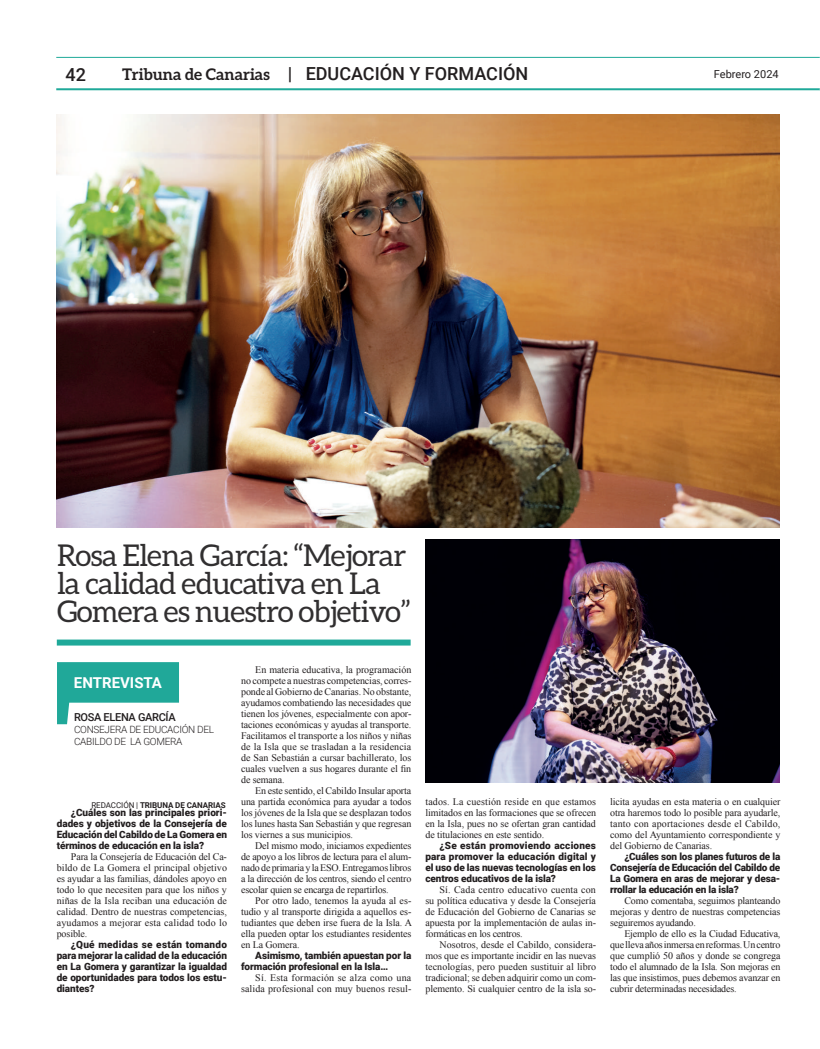
<style>
.page{position:relative;width:820px;height:1049px;background:#fff}
.page>*{position:absolute;margin:0;border:0;box-sizing:border-box;transform-origin:0 0}
.t1{font:30px/28px "Aleo";letter-spacing:-.025em;color:#312f30}
.t2{font:500 18px "Roboto";color:#231f20}
.t3{font:700 15px "Roboto";color:#fff}
.t4{font:500 11px "Roboto";letter-spacing:-.03em;color:#231f20}
.t5{font:11px "Roboto";color:#231f20}
.t6{font:10px/11px "Times New Roman";letter-spacing:-.01em;color:#231f20;text-align:justify}
.t7{font:900 10px/11px "Roboto";letter-spacing:-.01em;color:#231f20;text-align:justify}
.t8{font:10px/11px "Times New Roman";letter-spacing:.01em;color:#231f20;text-align:right}
.t9{font:300 10px/12px "Roboto";letter-spacing:-.03em;color:#231f20}
.t10{font:700 8px "Roboto";letter-spacing:-.01em;color:#231f20}
.s1{font-family:"Aleo";font-weight:700;font-size:16px}
.s2{font-weight:400}
</style>
<div class="page">
<hr style="left:56px;top:88px;width:763px;height:2px;background:#1fa999">
<hr style="left:56px;top:57px;width:763px;height:1px;background:#1fa999">
<div style="left:57px;top:639px;width:353px;height:6px;background:#1fa999"></div>
<svg style="left:57px;top:662px;width:122px;height:62px"></svg>
<img style="left:57px;top:115px;width:722px;height:412px">
<img style="left:425px;top:539px;width:353px;height:243px">
<h2 class="t2" style="left:65px;top:62px;width:22px">42</h2>
<h2 class="t2" style="left:122px;top:61px;width:407px"><span class="s1">Tribuna de Canarias</span> | EDUCACIÓN Y FORMACIÓN</h2>
<p class="t5" style="left:713px;top:66px;width:66px">Febrero 2024</p>
<h1 class="t1" style="left:57px;top:541px;width:355px">Rosa Elena García: “Mejorar la calidad educativa en La<br>Gomera es nuestro objetivo”</h1>
<h3 class="t3" style="left:74px;top:672px;width:90px">ENTREVISTA</h3>
<p class="t4" style="left:74px;top:709px;width:103px">ROSA ELENA GARCÍA</p>
<p class="t9" style="left:74px;top:723px;width:141px">CONSEJERA DE EDUCACIÓN DEL<br>CABILDO DE LA GOMERA</p>
<p class="t10" style="left:91px;top:799px;width:136px"><span class="s2">REDACCIÓN |</span> TRIBUNA DE CANARIAS</p>
<p class="t7" style="left:57px;top:806px;width:172px;text-indent:14px">¿Cuáles son las principales priori&shy;dades y objetivos de la Consejería de Educación del Cabildo de La Gomera en términos de educación en la isla?</p>
<p class="t6" style="left:57px;top:851px;width:172px;text-indent:14px">Para la Consejería de Educación del Ca&shy;bildo de La Gomera el principal objetivo es ayudar a las familias, dándoles apoyo en todo lo que necesiten para que los niños y niñas de la Isla reciban una educación de calidad. Dentro de nuestras competencias, ayudamos a mejorar esta calidad todo lo posible.</p>
<p class="t7" style="left:57px;top:938px;width:172px;text-indent:14px">¿Qué medidas se están tomando para mejorar la calidad de la educación en La Gomera y garantizar la igualdad de oportunidades para todos los estu&shy;diantes?</p>
<p class="t6" style="left:241px;top:664px;width:172px;text-indent:14px">En materia educativa, la programación no compete a nuestras competencias, corres&shy;ponde al Gobierno de Canarias. No obstante, ayudamos combatiendo las necesidades que tienen los jóvenes, especialmente con apor&shy;taciones económicas y ayudas al transporte.<br>Facilitamos el transporte a los niños y niñas de la Isla que se trasladan a la residencia de San Sebastián a cursar bachillerato, los cuales vuelven a sus hogares durante el fin de semana.</p>
<p class="t6" style="left:241px;top:785px;width:172px;text-indent:14px">En este sentido, el Cabildo Insular aporta una partida económica para ayudar a todos los jóvenes de la Isla que se desplazan todos los lunes hasta San Sebastián y que regresan los viernes a sus municipios.</p>
<p class="t6" style="left:241px;top:840px;width:172px;text-indent:14px">Del mismo modo, iniciamos expedientes de apoyo a los libros de lectura para el alum&shy;nado de primaria y la ESO. Entregamos libros a la dirección de los centros, siendo el centro escolar quien se encarga de repartirlos.</p>
<p class="t6" style="left:241px;top:895px;width:172px;text-indent:14px">Por otro lado, tenemos la ayuda al es&shy;tudio y al transporte dirigida a aquellos es&shy;tudiantes que deben irse fuera de la Isla. A ella pueden optar los estudiantes residentes en La Gomera.</p>
<p class="t7" style="left:241px;top:949px;width:172px;text-indent:14px">Asimismo, también apuestan por la formación profesional en la Isla…</p>
<p class="t8" style="left:241px;top:972px;width:172px">Sí. Esta formación se alza como una salida profesional con muy buenos resul-</p>
<p class="t6" style="left:425px;top:796px;width:172px">tados. La cuestión reside en que estamos limitados en las formaciones que se ofrecen en la Isla, pues no se ofertan gran cantidad de titulaciones en este sentido.</p>
<p class="t7" style="left:425px;top:839px;width:172px;text-indent:14px">¿Se están promoviendo acciones para promover la educación digital y el uso de las nuevas tecnologías en los centros educativos de la isla?</p>
<p class="t6" style="left:425px;top:884px;width:172px;text-indent:14px">Sí. Cada centro educativo cuenta con su política educativa y desde la Consejería de Educación del Gobierno de Canarias se apuesta por la implementación de aulas in&shy;formáticas en los centros.</p>
<p class="t6" style="left:425px;top:939px;width:172px;text-indent:14px">Nosotros, desde el Cabildo, considera&shy;mos que es importante incidir en las nuevas tecnologías, pero pueden sustituir al libro tradicional; se deben adquirir como un com&shy;plemento. Si cualquier centro de la isla so-</p>
<p class="t6" style="left:610px;top:796px;width:172px">licita ayudas en esta materia o en cualquier otra haremos todo lo posible para ayudarle, tanto con aportaciones desde el Cabildo, como del Ayuntamiento correspondiente y del Gobierno de Canarias.</p>
<p class="t7" style="left:610px;top:850px;width:172px;text-indent:14px">¿Cuáles son los planes futuros de la Consejería de Educación del Cabildo de La Gomera en aras de mejorar y desa&shy;rrollar la educación en la isla?</p>
<p class="t6" style="left:610px;top:895px;width:172px;text-indent:14px">Como comentaba, seguimos planteando mejoras y dentro de nuestras competencias seguiremos ayudando.</p>
<p class="t6" style="left:610px;top:928px;width:172px;text-indent:14px">Ejemplo de ello es la Ciudad Educativa, que lleva años inmersa en reformas. Un centro que cumplió 50 años y donde se congrega todo el alumnado de la Isla. Son mejoras en las que insistimos, pues debemos avanzar en cubrir determinadas necesidades.</p>
</div>
